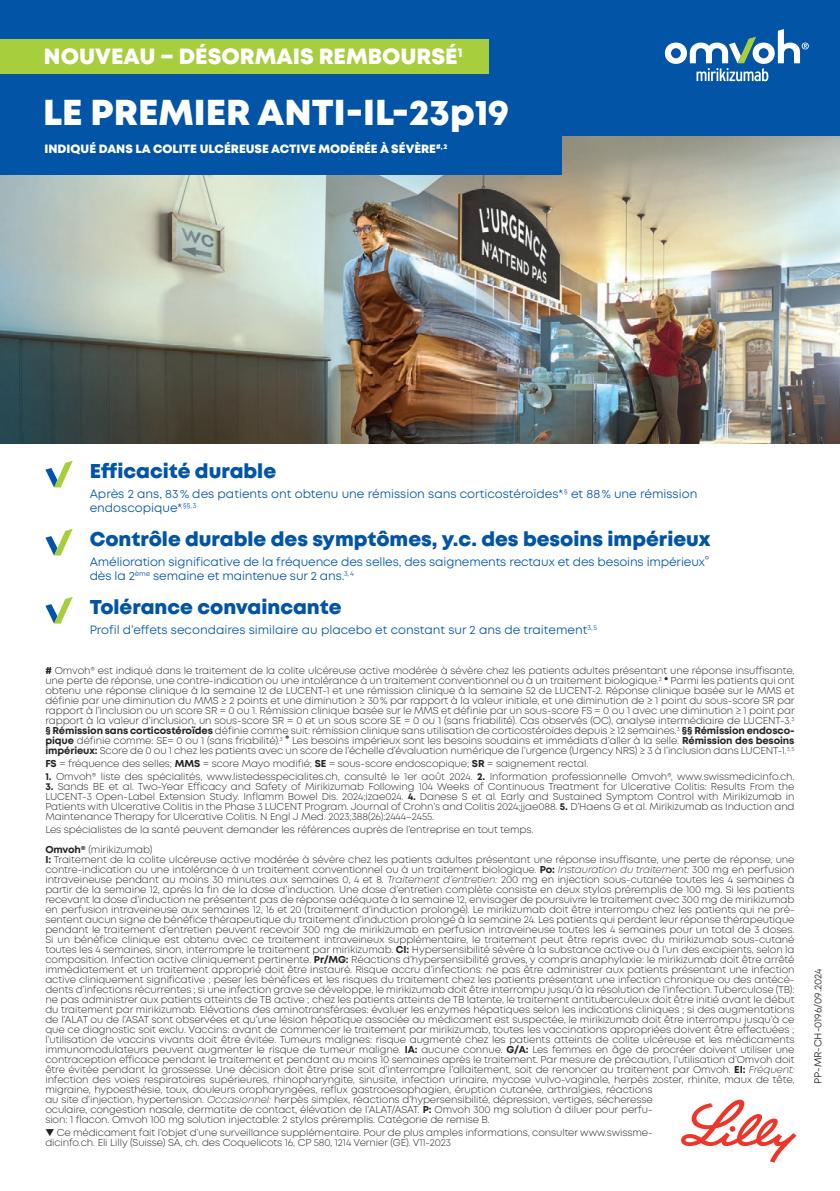
<style>
.page{position:relative;width:840px;height:1191px;background:#fff}
.page>*{position:absolute;margin:0;border:0;box-sizing:border-box;transform-origin:0 0}
.t1{font:800 36px "Mont";color:#fff}
.t2{font:800 22px "Mont";color:#fff}
.t3{font:800 20px "Mont";color:#0154a6}
.t4{font:12px/14.4px "Mont";letter-spacing:-.01em;color:#0154a6}
.t5{font:800 12px "Mont";color:#fff}
.t6{font:300 10px/10px "Mont";letter-spacing:-.01em;color:#231f20}
.t7{font:10px "Mont";letter-spacing:-.01em;color:#231f20}
.s1{font-weight:700}
.s2{font-style:italic}
</style>
<div class="page">
<div style="left:0;top:0;width:839px;height:438px;background:#0154a6"></div>
<img style="left:0;top:136px;width:839px;height:308px">
<div style="left:0;top:85px;width:561px;height:90px;background:#0154a6"></div>
<div style="left:0;top:40px;width:488px;height:34px;background:#a6ce3d"></div>
<svg style="left:45px;top:597px;width:28px;height:26px"></svg>
<svg style="left:45px;top:529px;width:28px;height:26px"></svg>
<svg style="left:45px;top:461px;width:28px;height:26px"></svg>
<svg style="left:681px;top:1099px;width:115px;height:63px"></svg>
<svg style="left:664px;top:29px;width:144px;height:52px"></svg>
<h2 class="t2" style="left:44px;top:42px;width:420px">NOUVEAU – DÉSORMAIS REMBOURSÉ<sup>1</sup></h2>
<h1 class="t1" style="left:43px;top:89px;width:467px">LE PREMIER ANTI-IL-23p19</h1>
<p class="t5" style="left:45px;top:141px;width:404px">INDIQUÉ DANS LA COLITE ULCÉREUSE ACTIVE MODÉRÉE À SÉVÈRE<sup>#,2</sup></p>
<h3 class="t3" style="left:90px;top:457px;width:188px">Efficacité durable</h3>
<p class="t4" style="left:90px;top:486px;width:609px">Après 2 ans, 83% des patients ont obtenu une rémission sans corticostéroïdes*<sup>,§</sup> et 88% une rémission endoscopique*<sup>,§§,3</sup></p>
<h3 class="t3" style="left:90px;top:525px;width:622px">Contrôle durable des symptômes, y.c. des besoins impérieux</h3>
<p class="t4" style="left:90px;top:554px;width:620px">Amélioration significative de la fréquence des selles, des saignements rectaux et des besoins impérieux° dès la 2<sup>ème</sup> semaine et maintenue sur 2 ans.<sup>3,4</sup></p>
<h3 class="t3" style="left:90px;top:593px;width:253px">Tolérance convaincante</h3>
<p class="t4" style="left:90px;top:622px;width:509px">Profil d’effets secondaires similaire au placebo et constant sur 2 ans de traitement<sup>3,5</sup></p>
<p class="t6" style="left:45px;top:665px;width:750px;text-align:justify"><span class="s1">#</span> Omvoh® est indiqué dans le traitement de la colite ulcéreuse active modérée à sévère chez les patients adultes présentant une réponse insuffisante, une perte de réponse, une contre-indication ou une intolérance à un traitement conventionnel ou à un traitement biologique.<sup>2</sup> <span class="s1">*</span> Parmi les patients qui ont obtenu une réponse clinique à la semaine 12 de LUCENT-1 et une rémission clinique à la semaine 52 de LUCENT-2. Réponse clinique basée sur le MMS et définie par une diminution du MMS ≥ 2 points et une diminution ≥ 30% par rapport à la valeur initiale, et une diminution de ≥ 1 point du sous-score SR par rapport à l’inclusion ou un score SR = 0 ou 1. Rémission clinique basée sur le MMS et définie par un sous-score FS = 0 ou 1 avec une diminution ≥ 1 point par rapport à la valeur d’inclusion, un sous-score SR = 0 et un sous score SE = 0 ou 1 (sans friabilité). Cas observés (OC), analyse intermédiaire de LUCENT-3.<sup>3 </sup><span class="s1">§ Rémission sans corticostéroïdes</span> définie comme suit: rémission clinique sans utilisation de corticostéroïdes depuis ≥ 12 semaines.<sup>3</sup> <span class="s1">§§ Rémission endosco&shy;pique</span> définie comme: SE= 0 ou 1 (sans friabilité).<sup>3</sup> <span class="s1">°</span> Les besoins impérieux sont les besoins soudains et immédiats d’aller à la selle. <span class="s1">Rémission des besoins impérieux:</span> Score de 0 ou 1 chez les patients avec un score de l’échelle d’évaluation numérique de l’urgence (Urgency NRS) ≥ 3 à l’inclusion dans LUCENT-1.<sup>3,5</sup></p>
<p class="t6" style="left:45px;top:758px;width:544px"><span class="s1">FS</span> = fréquence des selles; <span class="s1">MMS</span> = score Mayo modifié; <span class="s1">SE</span> = sous-score endoscopique; <span class="s1">SR</span> = saignement rectal.</p>
<p class="t6" style="left:45px;top:771px;width:750px"><span class="s1">1.</span> Omvoh® liste des spécialités, www.listedesspecialites.ch, consulté le 1er août 2024. <span class="s1">2.</span> Information professionnelle Omvoh®, www.swissmedicinfo.ch.</p>
<p class="t6" style="left:45px;top:781px;width:750px;text-align:justify"><span class="s1">3.</span> Sands BE et al. Two-Year Efficacy and Safety of Mirikizumab Following 104 Weeks of Continuous Treatment for Ulcerative Colitis: Results From the LUCENT-3 Open-Label Extension Study. Inflamm Bowel Dis. 2024;izae024. <span class="s1">4.</span> Danese S et al. Early and Sustained Symptom Control with Mirikizumab in Patients with Ulcerative Colitis in the Phase 3 LUCENT Program. Journal of Crohn’s and Colitis 2024;jjae088. <span class="s1">5.</span> D’Haens G et al. Mirikizumab as Induction and Maintenance Therapy for Ulcerative Colitis. N Engl J Med. 2023;388(26):2444–2455.</p>
<p class="t6" style="left:45px;top:819px;width:489px;line-height:20px">Les spécialistes de la santé peuvent demander les références auprès de l’entreprise en tout temps.<br><span class="s1">Omvoh®</span> (mirikizumab)</p>
<p class="t6" style="left:45px;top:854px;width:750px"><span class="s1">I:</span> Traitement de la colite ulcéreuse active modérée à sévère chez les patients adultes présentant une réponse insuffisante, une perte de réponse, une contre-indication ou une intolérance à un traitement conventionnel ou à un traitement biologique. <span class="s1">Po:</span> <span class="s2">Instauration du traitement:</span> 300 mg en perfusion intraveineuse pendant au moins 30 minutes aux semaines 0, 4 et 8. <span class="s2">Traitement d’entretien:</span> 200 mg en injection sous-cutanée toutes les 4 semaines à partir de la semaine 12, après la fin de la dose d’induction. Une dose d’entretien complète consiste en deux stylos préremplis de 100 mg. Si les patients recevant la dose d’induction ne présentent pas de réponse adéquate à la semaine 12, envisager de poursuivre le traitement avec 300 mg de mirikizumab en perfusion intraveineuse aux semaines 12, 16 et 20 (traitement d’induction prolongé). Le mirikizumab doit être interrompu chez les patients qui ne pré&shy;sentent aucun signe de bénéfice thérapeutique du traitement d’induction prolongé à la semaine 24. Les patients qui perdent leur réponse thérapeutique pendant le traitement d’entretien peuvent recevoir 300 mg de mirikizumab en perfusion intraveineuse toutes les 4 semaines pour un total de 3 doses.<br>Si un bénéfice clinique est obtenu avec ce traitement intraveineux supplémentaire, le traitement peut être repris avec du mirikizumab sous-cutané toutes les 4 semaines, sinon, interrompre le traitement par mirikizumab. <span class="s1">CI:</span> Hypersensibilité sévère à la substance active ou à l’un des excipients, selon la composition. Infection active cliniquement pertinente. <span class="s1">Pr/MG:</span> Réactions d’hypersensibilité graves, y compris anaphylaxie: le mirikizumab doit être arrêté immédiatement et un traitement approprié doit être instauré. Risque accru d’infections: ne pas être administrer aux patients présentant une infection active cliniquement significative ; peser les bénéfices et les risques du traitement chez les patients présentant une infection chronique ou des antécé&shy;dents d’infections récurrentes ; si une infection grave se développe, le mirikizumab doit être interrompu jusqu’à la résolution de l’infection. Tuberculose (TB): ne pas administrer aux patients atteints de TB active ; chez les patients atteints de TB latente, le traitement antituberculeux doit être initié avant le début du traitement par mirikizumab. Elévations des aminotransférases: évaluer les enzymes hépatiques selon les indications cliniques ; si des augmentations de l’ALAT ou de l’ASAT sont observées et qu’une lésion hépatique associée au médicament est suspectée, le mirikizumab doit être interrompu jusqu’à ce que ce diagnostic soit exclu. Vaccins: avant de commencer le traitement par mirikizumab, toutes les vaccinations appropriées doivent être effectuées ; l’utilisation de vaccins vivants doit être évitée. Tumeurs malignes: risque augmenté chez les patients atteints de colite ulcéreuse et les médicaments immunomodulateurs peuvent augmenter le risque de tumeur maligne. <span class="s1">IA:</span> aucune connue. <span class="s1">G/A:</span> Les femmes en âge de procréer doivent utiliser une contraception efficace pendant le traitement et pendant au moins 10 semaines après le traitement. Par mesure de précaution, l’utilisation d’Omvoh doit être évitée pendant la grossesse. Une décision doit être prise soit d’interrompre l’allaitement, soit de renoncer au traitement par Omvoh. <span class="s1">EI:</span> <span class="s2">Fréquent: </span>infection des voies respiratoires supérieures, rhinopharyngite, sinusite, infection urinaire, mycose vulvo-vaginale, herpès zoster, rhinite, maux de tête, migraine, hypoesthésie, toux, douleurs oropharyngées, reflux gastrooesophagien, éruption cutanée, arthralgies, réactions<br>au site d’injection, hypertension. <span class="s2">Occasionnel:</span> herpès simplex, réactions d’hypersensibilité, dépression, vertiges, sécheresse<br>oculaire, congestion nasale, dermatite de contact, élévation de l’ALAT/ASAT. <span class="s1">P:</span> Omvoh 300 mg solution à diluer pour perfu-<br>sion: 1 flacon. Omvoh 100 mg solution injectable: 2 stylos préremplis. Catégorie de remise B.</p>
<p class="t6" style="left:45px;top:1127px;width:608px">▼ Ce médicament fait l’objet d’une surveillance supplémentaire. Pour de plus amples informations, consulter www.swissme&shy;dicinfo.ch. Eli Lilly (Suisse) SA, ch. des Coquelicots 16, CP 580, 1214 Vernier (GE). V11-2023</p>
<p class="t7" style="left:811px;top:1083px;width:117px;rotate:-90deg">PP-MR-CH-0196/09.2024</p>
</div>
